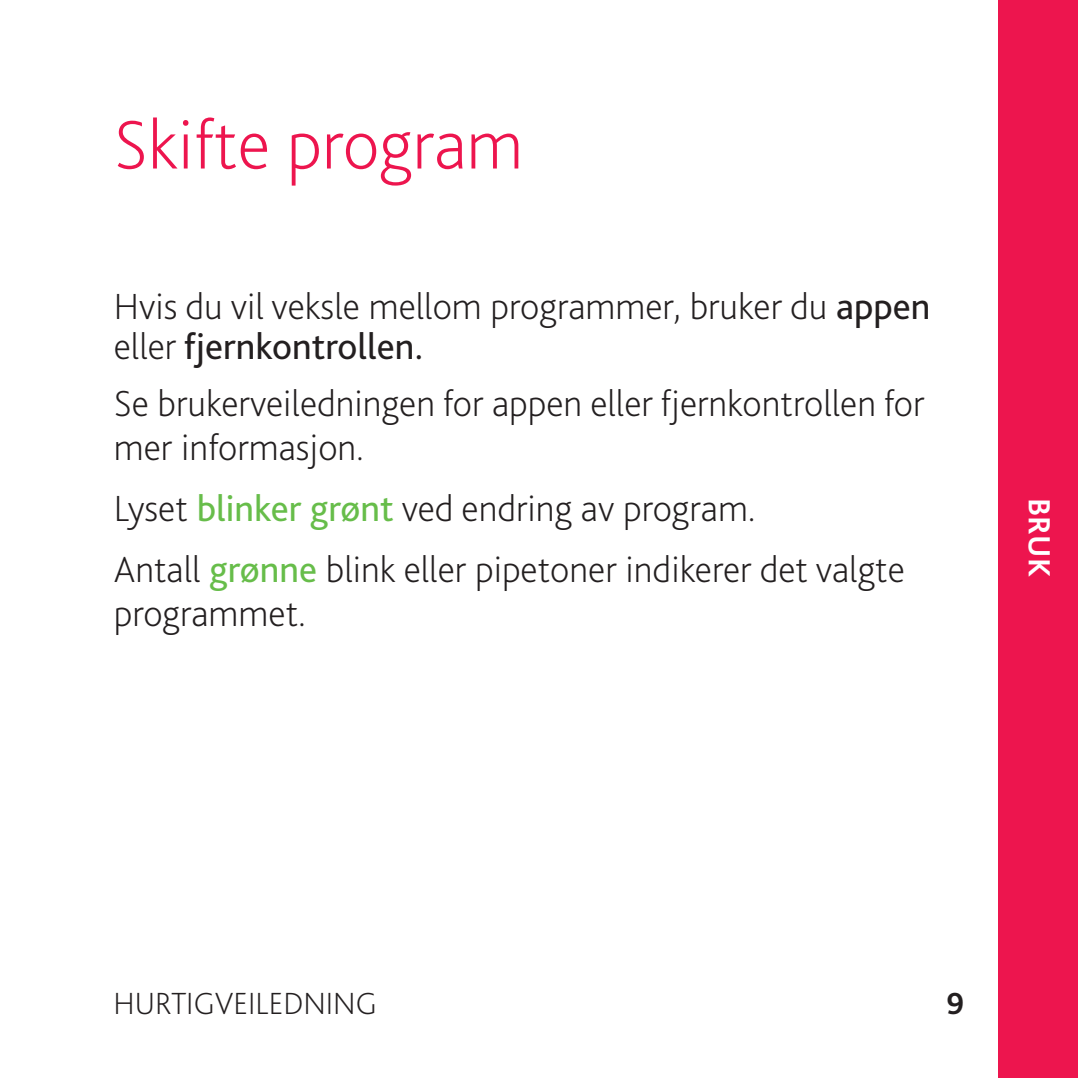
<style>
.page{position:relative;width:1078px;height:1078px;background:#fff}
.page>*{position:absolute;margin:0;border:0;box-sizing:border-box;transform-origin:0 0}
.t1{font:200 72px "Bliss Pro";color:#ed154e}
.t2{font:200 38px/40px "Bliss Pro";color:#231f20}
.t3{font:200 32px "Bliss Pro";color:#231f20}
.t4{font:700 32px "Bliss Pro";color:#fff}
.t5{font:700 32px "Bliss Pro";color:#231f20}
.s1{font-weight:400}
.s2{font-weight:400;color:#67bd4a}
</style>
<div class="page">
<div style="left:998px;top:0;width:79px;height:1077px;background:#ed154e"></div>
<h1 class="t1" style="left:114px;top:100px;width:411px">Skifte program</h1>
<p class="t2" style="left:114px;top:285px;width:818px">Hvis du vil veksle mellom programmer, bruker du <span class="s1">appen </span>eller <span class="s1">fjernkontrollen.</span></p>
<p class="t2" style="left:114px;top:380px;width:812px;line-height:44px">Se brukerveiledningen for appen eller fjernkontrollen for mer informasjon.</p>
<p class="t2" style="left:114px;top:476px;width:792px;line-height:61.2px">Lyset <span class="s2">blinker grønt</span> ved endring av program.<br>Antall <span class="s2">grønne</span> blink eller pipetoner indikerer det valgte</p>
<p class="t2" style="left:114px;top:592px;width:194px">programmet.</p>
<p class="t4" style="left:1059px;top:498px;width:80px;rotate:90deg">BRUK</p>
<p class="t3" style="left:113px;top:983px;width:265px">HURTIGVEILEDNING</p>
<p class="t5" style="left:946px;top:983px;width:19px">9</p>
</div>
